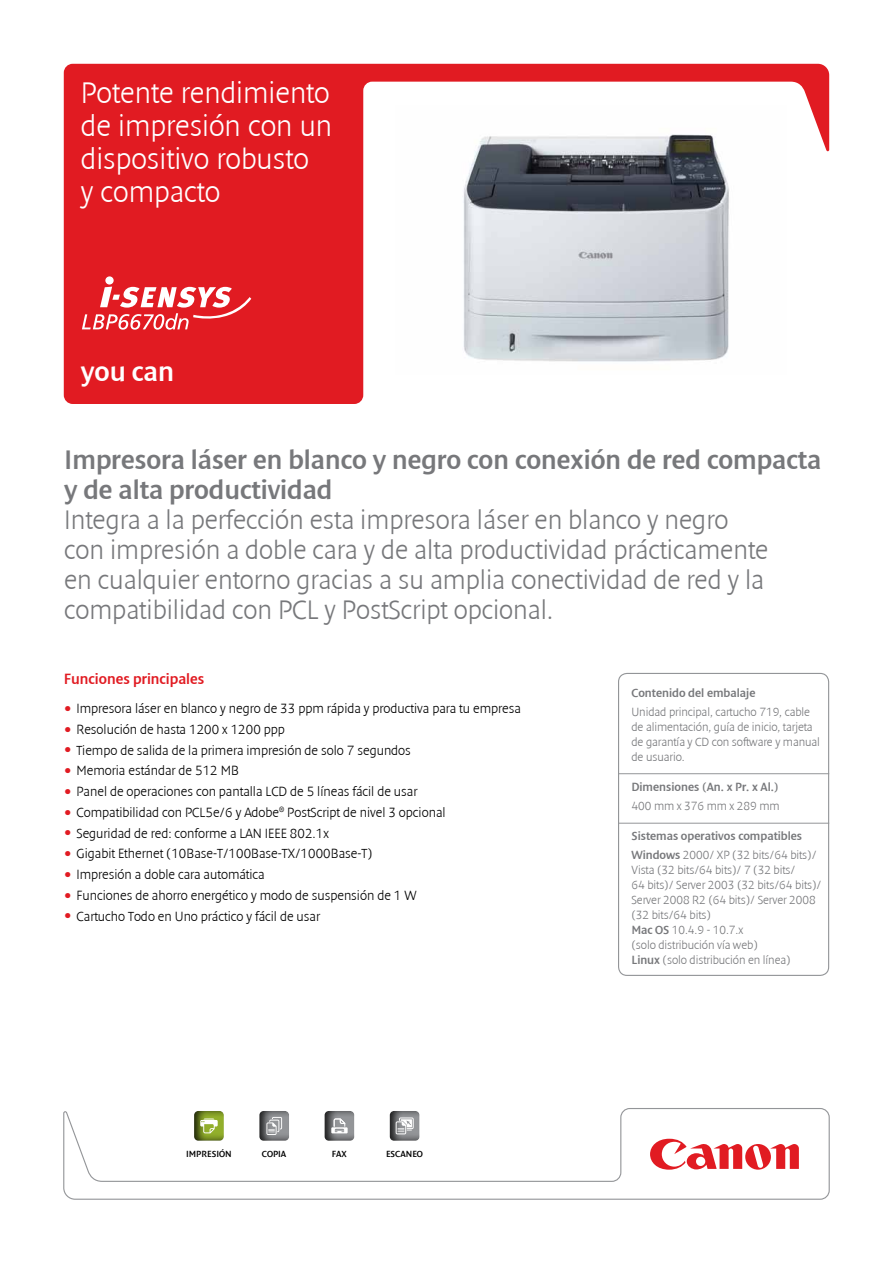
<style>
.page{position:relative;width:893px;height:1263px;background:#fff}
.page>*{position:absolute;margin:0;border:0;box-sizing:border-box;transform-origin:0 0}
.t1{font:300 30px/33px "Denda New";color:#fff}
.t2{font:27.75px "Denda New";color:#fff}
.t3{font:300 27px/30px "Denda New";color:#77787b}
.t4{font:27px/30px "Denda New";color:#77787b}
.t5{font:15px "Denda New";color:#e11b22}
.t6{font:300 13.5px "Denda New";color:#000}
.t7{font:300 12px/15px "Denda New";letter-spacing:-.005em;color:#77787b}
.t8{font:12px/19.2px "Denda New";color:#77787b}
.t9{font:9px "Denda New";color:#000}
.s1{font-size:27px;color:#e11b22}
.s2{font-weight:300}
.s3{font-weight:400}
</style>
<div class="page">
<svg style="left:64px;top:64px;width:765px;height:340px;fill:#e11b22"></svg>
<svg style="left:63px;top:1108px;width:767px;height:92px"></svg>
<svg style="left:650px;top:1139px;width:149px;height:31px"></svg>
<div style="left:618px;top:673px;width:211px;height:303px;border:1px solid #939598;border-radius:9px"></div>
<hr style="left:619px;top:773px;width:210px;height:1px;background:#939598">
<hr style="left:619px;top:823px;width:210px;height:1px;background:#939598">
<div style="left:258px;top:1108px;width:31px;height:33px;background:#000;opacity:.8"></div>
<svg style="left:266px;top:1117px;width:16px;height:18px"></svg>
<div style="left:322px;top:1108px;width:33px;height:33px;background:#000;opacity:.8"></div>
<svg style="left:331px;top:1118px;width:17px;height:15px"></svg>
<div style="left:388px;top:1108px;width:33px;height:33px;background:#000;opacity:.8"></div>
<svg style="left:396px;top:1117px;width:18px;height:17px"></svg>
<div style="left:192px;top:1108px;width:33px;height:33px;background:#000;opacity:.8"></div>
<svg style="left:200px;top:1118px;width:18px;height:15px"></svg>
<svg style="left:82px;top:276px;width:169px;height:54px"></svg>
<img style="left:395px;top:105px;width:392px;height:270px">
<h1 class="t1" style="left:81px;top:76px;width:253px">Potente rendimiento de impresión con un dispositivo robusto<br>y compacto</h1>
<h2 class="t2" style="left:81px;top:357px;width:95px">you can</h2>
<h3 class="t4" style="left:64px;top:446px;width:759px">Impresora láser en blanco y negro con conexión de red compacta y de alta productividad</h3>
<p class="t3" style="left:64px;top:506px;width:706px">Integra a la perfección esta impresora láser en blanco y negro con impresión a doble cara y de alta productividad prácticamente en cualquier entorno gracias a su amplia conectividad de red y la compatibilidad con PCL y PostScript opcional.</p>
<p class="t5" style="left:64px;top:671px;width:142px">Funciones principales</p>
<p class="t6" style="left:64px;top:701px;width:459px"><span class="s1">•</span> Impresora láser en blanco y negro de 33 ppm rápida y productiva para tu empresa</p>
<p class="t6" style="left:64px;top:722px;width:223px"><span class="s1">•</span> Resolución de hasta 1200 x 1200 ppp</p>
<p class="t6" style="left:64px;top:743px;width:349px"><span class="s1">•</span> Tiempo de salida de la primera impresión de solo 7 segundos</p>
<p class="t6" style="left:64px;top:763px;width:177px"><span class="s1">•</span> Memoria estándar de 512 MB</p>
<p class="t6" style="left:64px;top:784px;width:355px"><span class="s1">•</span> Panel de operaciones con pantalla LCD de 5 líneas fácil de usar</p>
<p class="t6" style="left:64px;top:805px;width:383px"><span class="s1">•</span> Compatibilidad con PCL5e/6 y Adobe<sup>®</sup> PostScript de nivel 3 opcional</p>
<p class="t6" style="left:64px;top:826px;width:267px"><span class="s1">•</span> Seguridad de red: conforme a LAN IEEE 802.1x</p>
<p class="t6" style="left:64px;top:847px;width:310px"><span class="s1">•</span> Gigabit Ethernet (10Base-T/100Base-TX/1000Base-T)</p>
<p class="t6" style="left:64px;top:867px;width:202px"><span class="s1">•</span> Impresión a doble cara automática</p>
<p class="t6" style="left:64px;top:888px;width:354px"><span class="s1">•</span> Funciones de ahorro energético y modo de suspensión de 1 W</p>
<p class="t6" style="left:64px;top:909px;width:258px"><span class="s1">•</span> Cartucho Todo en Uno práctico y fácil de usar</p>
<p class="t9" style="left:186px;top:1149px;width:47px">IMPRESIÓN</p>
<p class="t9" style="left:262px;top:1149px;width:26px">COPIA</p>
<p class="t9" style="left:332px;top:1149px;width:17px">FAX</p>
<p class="t9" style="left:386px;top:1149px;width:38px">ESCANEO</p>
<p class="t8" style="left:631px;top:683px;width:125px">Contenido del embalaje</p>
<p class="t7" style="left:631px;top:704px;width:190px">Unidad principal, cartucho 719, cable de alimentación, guía de inicio, tarjeta de garantía y CD con software y manual de usuario.</p>
<p class="t8" style="left:631px;top:777px;width:149px">Dimensiones (An. x Pr. x Al.)</p>
<p class="t7" style="left:631px;top:798px;width:150px">400 mm x 376 mm x 289 mm</p>
<p class="t8" style="left:631px;top:826px;width:187px">Sistemas operativos compatibles<br>Windows <span class="s2">2000/ XP (32 bits/64 bits)/</span></p>
<p class="t7" style="left:631px;top:863px;width:192px">Vista (32 bits/64 bits)/ 7 (32 bits/<br>64 bits)/ Server 2003 (32 bits/64 bits)/<br>Server 2008 R2 (64 bits)/ Server 2008 (32 bits/64 bits)<br><span class="s3">Mac OS</span> 10.4.9 - 10.7.x<br>(solo distribución vía web)<br><span class="s3">Linux</span> (solo distribución en línea)</p>
</div>
